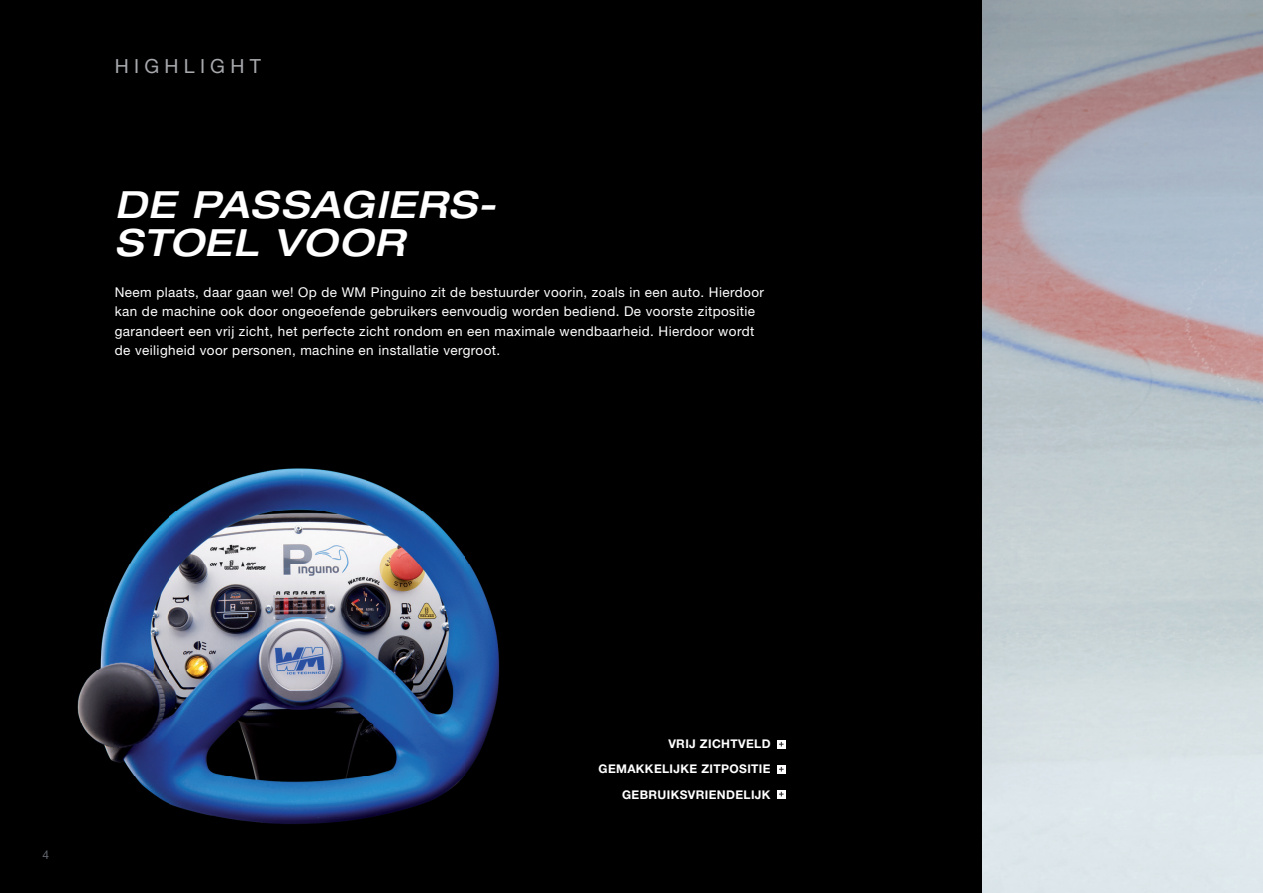
<style>
.page{position:relative;width:1263px;height:893px;background:#fff}
.page>*{position:absolute;margin:0;border:0;box-sizing:border-box;transform-origin:0 0}
.t1{font:italic 500 expanded 37.5px/37.5px "Helvetica Neue LT Std";letter-spacing:.03em;color:#fff}
.t2{font:19.5px "Helvetica Neue LT Std";letter-spacing:.27em;color:#a8a9ad}
.t3{font:13.5px/19.5px "Helvetica Neue LT Std";letter-spacing:.03em;color:#fff}
.t4{font:700 12px/25px "Helvetica Neue LT Std";letter-spacing:.03em;color:#fff;text-align:right}
.t5{font:12px "Helvetica Neue LT Std";color:#64686f}
</style>
<div class="page">
<div style="left:0;top:0;width:982px;height:893px;background:#000001"></div>
<img style="left:77px;top:468px;width:422px;height:356px">
<svg style="left:777px;top:740px;width:8px;height:8px"></svg>
<svg style="left:779px;top:742px;width:5px;height:4px"></svg>
<div style="left:777px;top:765px;width:8px;height:8px;background:#fff"></div>
<svg style="left:779px;top:767px;width:5px;height:4px"></svg>
<svg style="left:777px;top:790px;width:8px;height:8px"></svg>
<svg style="left:779px;top:792px;width:5px;height:4px"></svg>
<h2 class="t2" style="left:115px;top:54px;width:148px">HIGHLIGHT</h2>
<h1 class="t1" style="left:115px;top:186px;width:382px">DE PASSAGIERS-<br>STOEL VOOR</h1>
<p class="t3" style="left:115px;top:282px;width:651px">Neem plaats, daar gaan we! Op de WM Pinguino zit de bestuurder voorin, zoals in een auto. Hierdoor kan de machine ook door ongeoefende gebruikers eenvoudig worden bediend. De voorste zitpositie garandeert een vrij zicht, het perfecte zicht rondom en een maximale wendbaarheid. Hierdoor wordt de veiligheid voor personen, machine en installatie vergroot.</p>
<p class="t5" style="left:43px;top:847px;width:8px">4</p>
<p class="t4" style="left:598px;top:731px;width:174px">VRIJ ZICHTVELD<br>GEMAKKELIJKE ZITPOSITIE<br>GEBRUIKSVRIENDELIJK</p>
</div>
